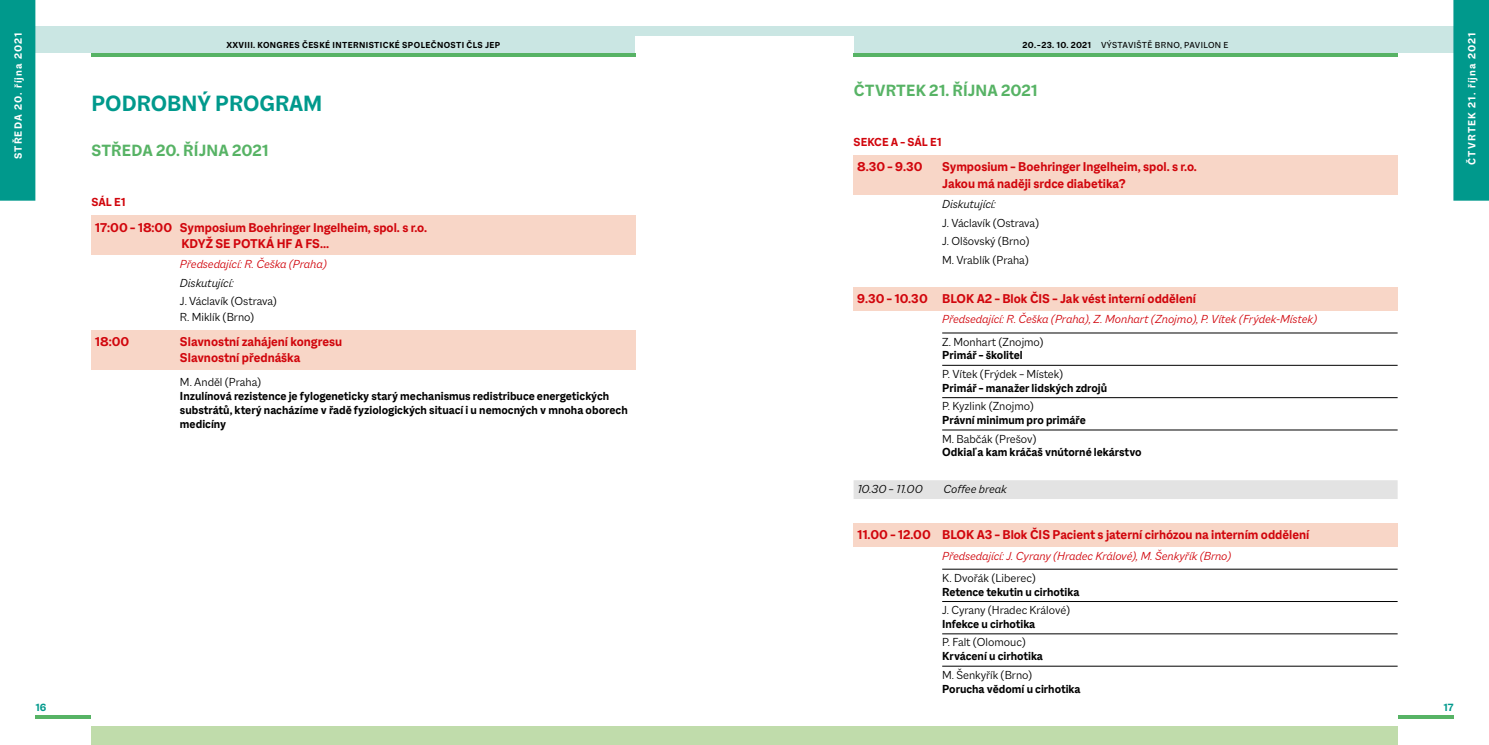
<style>
.page{position:relative;width:1489px;height:745px;background:#fff}
.page>*{position:absolute;margin:0;border:0;box-sizing:border-box;transform-origin:0 0}
.PP_H1{font:700 23.75px "Macklin Sans";color:#00998c}
.PP_H2{font:700 17.5px "Macklin Sans";letter-spacing:.01em;color:#57b365}
._01_Blok{font:700 13.75px/16.5px "Macklin Sans";color:#d1050c}
.prednaska{font:700 12.5px/13.8px "Macklin Sans";color:#000}
._01_predsedajici_cer{font:italic 300 12.5px "Macklin Sans";color:#d1050c}
.jmeno{font:300 12.5px "Macklin Sans";color:#000}
.jmeno_bez_linky_nad{font:300 12.5px/15px "Macklin Sans";color:#000}
._01_predsedajici_cer-2{font:italic 300 12.5px "Macklin Sans";color:#000}
.prestavka{font:italic 300 12.5px "Macklin Sans";color:#000}
._01_H1{font:700 12.5px "Macklin Sans";color:#d1050c}
.Running_Header_right{font:700 11.25px "Macklin Sans";letter-spacing:.1em;color:#fff}
.Running_Header_left{font:700 11.25px "Macklin Sans";letter-spacing:.1em;color:#fff}
.t1{font:700 11.25px "Macklin Sans";color:#00998c}
.t2{font:700 9.38px "Macklin Sans";letter-spacing:.04em;color:#000}
.t3{font:9.38px "Macklin Sans";letter-spacing:.04em;color:#000}
.s1{font-weight:700}
</style>
<div class="page">
<div style="left:628px;top:26px;width:116px;height:9px;background:#cae6e3"></div>
<div style="left:744px;top:26px;width:116px;height:9px;background:#cae6e3"></div>
<div style="left:35px;top:26px;width:600px;height:27px;background:#cae6e3"></div>
<div style="left:853px;top:26px;width:600px;height:27px;background:#cae6e3"></div>
<div style="left:91px;top:725px;width:1306px;height:19px;background:#c0dcab"></div>
<hr style="left:91px;top:53px;width:544px;height:4px;background:#57b365">
<hr style="left:853px;top:53px;width:544px;height:4px;background:#57b365">
<hr style="left:35px;top:715px;width:56px;height:3px;background:#57b365">
<hr style="left:1397px;top:715px;width:56px;height:3px;background:#57b365">
<div style="left:91px;top:215px;width:544px;height:40px;background:#f8d6c7"></div>
<div style="left:91px;top:330px;width:544px;height:39px;background:#f8d6c7"></div>
<div style="left:853px;top:155px;width:544px;height:40px;background:#f8d6c7"></div>
<div style="left:853px;top:287px;width:544px;height:23px;background:#f8d6c7"></div>
<hr style="left:942px;top:332px;width:455px;height:1px;background:#000">
<hr style="left:942px;top:365px;width:455px;height:1px;background:#000">
<hr style="left:942px;top:397px;width:455px;height:1px;background:#000">
<hr style="left:942px;top:429px;width:455px;height:1px;background:#000">
<div style="left:853px;top:480px;width:544px;height:18px;background:#e3e3e3"></div>
<div style="left:853px;top:523px;width:544px;height:23px;background:#f8d6c7"></div>
<hr style="left:942px;top:568px;width:455px;height:1px;background:#000">
<hr style="left:942px;top:601px;width:455px;height:1px;background:#000">
<hr style="left:942px;top:633px;width:455px;height:1px;background:#000">
<hr style="left:942px;top:665px;width:455px;height:1px;background:#000">
<div style="left:0;top:0;width:35px;height:200px;background:#00998c"></div>
<div style="left:1453px;top:0;width:35px;height:200px;background:#00998c"></div>
<p class="Running_Header_left" style="left:12px;top:159px;width:128px;rotate:-90deg">STŘEDA 20. října 2021</p>
<h5 class="Running_Header_right" style="left:1464px;top:164px;width:133px;rotate:-90deg">ČTVRTEK 21. října 2021</h5>
<p class="t2" style="left:226px;top:39px;width:275px">XXVIII. KONGRES ČESKÉ INTERNISTICKÉ SPOLEČNOSTI ČLS JEP</p>
<p class="t3" style="left:1022px;top:39px;width:207px"><span class="s1">20. – 23. 10. 2021</span> VÝSTAVIŠTĚ BRNO, PAVILON E</p>
<p class="PP_H2" style="left:853px;top:80px;width:185px">ČTVRTEK 21. ŘÍJNA 2021</p>
<p class="_01_H1" style="left:853px;top:135px;width:89px">SEKCE A – SÁL E1</p>
<p class="_01_Blok" style="left:857px;top:158px;width:67px">8.30 – 9.30</p>
<p class="_01_Blok" style="left:942px;top:158px;width:256px">Symposium – Boehringer Ingelheim, spol. s r.o.<br>Jakou má naději srdce diabetika?</p>
<p class="_01_predsedajici_cer-2" style="left:942px;top:197px;width:55px">Diskutující:</p>
<p class="jmeno_bez_linky_nad" style="left:942px;top:215px;width:98px">J. Václavík (Ostrava)</p>
<p class="jmeno_bez_linky_nad" style="left:942px;top:233px;width:89px">J. Olšovský (Brno)</p>
<p class="jmeno_bez_linky_nad" style="left:942px;top:252px;width:88px">M. Vrablík (Praha)</p>
<p class="_01_Blok" style="left:857px;top:290px;width:340px">9.30 – 10.30 BLOK A2 – Blok ČIS – Jak vést interní oddělení</p>
<p class="_01_predsedajici_cer" style="left:942px;top:312px;width:376px">Předsedající: R. Češka (Praha), Z. Monhart (Znojmo), P. Vítek (Frýdek-Místek)</p>
<p class="jmeno" style="left:942px;top:334px;width:103px">Z. Monhart (Znojmo)</p>
<p class="prednaska" style="left:942px;top:348px;width:82px">Primář – školitel</p>
<p class="jmeno" style="left:942px;top:366px;width:123px">P. Vítek (Frýdek – Místek)</p>
<p class="prednaska" style="left:942px;top:380px;width:167px">Primář – manažer lidských zdrojů</p>
<p class="jmeno" style="left:942px;top:399px;width:93px">P. Kyzlink (Znojmo)</p>
<p class="prednaska" style="left:942px;top:413px;width:145px">Právní minimum pro primáře</p>
<p class="jmeno" style="left:942px;top:431px;width:96px">M. Babčák (Prešov)</p>
<p class="prednaska" style="left:942px;top:445px;width:201px">Odkiaľ a kam kráčaš vnútorné lekárstvo</p>
<p class="prestavka" style="left:857px;top:481px;width:67px">10.30 – 11.00</p>
<p class="prestavka" style="left:943px;top:481px;width:65px">Coffee break</p>
<p class="_01_Blok" style="left:857px;top:526px;width:454px">11.00 – 12.00 BLOK A3 – Blok ČIS Pacient s jaterní cirhózou na interním oddělení</p>
<p class="_01_predsedajici_cer" style="left:942px;top:548px;width:290px">Předsedající: J. Cyrany (Hradec Králové), M. Šenkyřík (Brno)</p>
<p class="jmeno" style="left:942px;top:570px;width:95px">K. Dvořák (Liberec)</p>
<p class="prednaska" style="left:942px;top:584px;width:139px">Retence tekutin u cirhotika</p>
<p class="jmeno" style="left:942px;top:602px;width:129px">J. Cyrany (Hradec Králové)</p>
<p class="prednaska" style="left:942px;top:616px;width:95px">Infekce u cirhotika</p>
<p class="jmeno" style="left:942px;top:635px;width:85px">P. Falt (Olomouc)</p>
<p class="prednaska" style="left:942px;top:648px;width:102px">Krvácení u cirhotika</p>
<p class="jmeno" style="left:942px;top:667px;width:92px">M. Šenkyřík (Brno)</p>
<p class="prednaska" style="left:942px;top:681px;width:140px">Porucha vědomí u cirhotika</p>
<p class="PP_H1" style="left:91px;top:89px;width:232px">PODROBNÝ PROGRAM</p>
<p class="PP_H2" style="left:91px;top:140px;width:178px">STŘEDA 20. ŘÍJNA 2021</p>
<p class="_01_H1" style="left:91px;top:195px;width:36px">SÁL E1</p>
<p class="_01_Blok" style="left:181px;top:218px;width:247px;text-indent:-86px">17:00 – 18:00 Symposium Boehringer Ingelheim, spol. s r.o.<br>KDYŽ SE POTKÁ HF A FS…</p>
<p class="_01_predsedajici_cer" style="left:180px;top:257px;width:148px">Předsedající: R. Češka (Praha)</p>
<p class="_01_predsedajici_cer-2" style="left:180px;top:275px;width:55px">Diskutující:</p>
<p class="jmeno_bez_linky_nad" style="left:180px;top:293px;width:98px">J. Václavík (Ostrava)<br>R. Miklík (Brno)</p>
<p class="_01_Blok" style="left:95px;top:333px;width:36px">18:00</p>
<p class="_01_Blok" style="left:180px;top:333px;width:164px">Slavnostní zahájení kongresu<br>Slavnostní přednáška</p>
<p class="jmeno_bez_linky_nad" style="left:180px;top:374px;width:83px">M. Anděl (Praha)</p>
<p class="prednaska" style="left:180px;top:389px;width:449px">Inzulínová rezistence je fylogeneticky starý mechanismus redistribuce energetických substrátů, který nacházíme v řadě fyziologických situací i u nemocných v mnoha oborech medicíny</p>
<p class="t1" style="left:35px;top:700px;width:12px">16</p>
<p class="t1" style="left:1443px;top:700px;width:12px">17</p>
</div>
